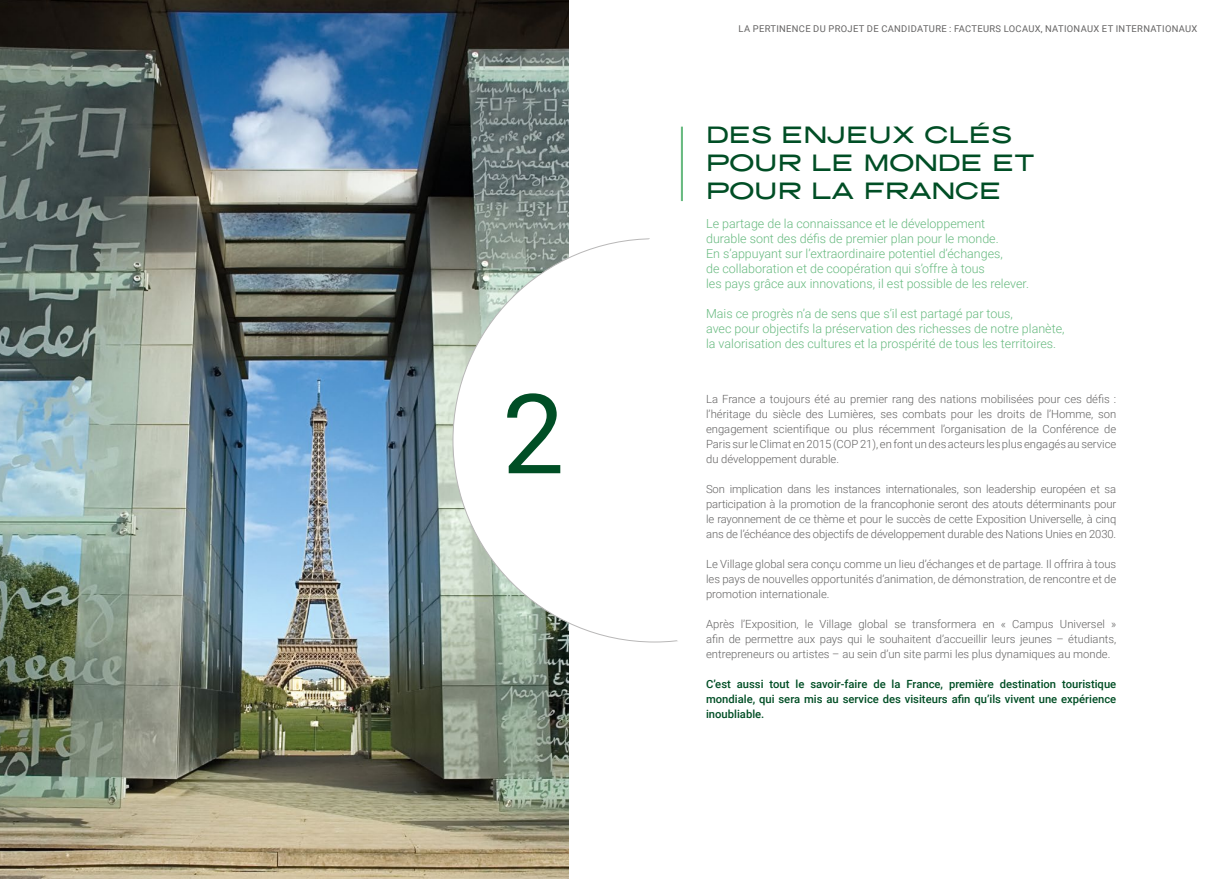
<style>
.page{position:relative;width:1226px;height:879px;background:#fff}
.page>*{position:absolute;margin:0;border:0;box-sizing:border-box;transform-origin:0 0}
.t1{font:110.75px "Roboto";color:#004e25}
.t2{font:23.5px/28.1px "Expo Font";color:#004e25}
.t3{font:300 12.5px/15px "Roboto";color:#68ba80}
.t4{font:300 11.25px/15px "Roboto";color:#646363;text-align:justify}
.t5{font:500 11.25px/15px "Roboto";color:#004e25;text-align:justify}
.t6{font:9.38px "Roboto";letter-spacing:.035em;color:#646363}
</style>
<div class="page">
<img style="left:0;top:0;width:568px;height:879px">
<div style="left:453px;top:239px;width:403px;height:403px;background:#fff;border-radius:50%"></div>
<hr style="left:681px;top:127px;width:2px;height:74px;background:#68ba80">
<h1 class="t1" style="left:502px;top:356px;width:64px">2</h1>
<p class="t6" style="left:739px;top:22px;width:460px">LA PERTINENCE DU PROJET DE CANDIDATURE : FACTEURS LOCAUX, NATIONAUX ET INTERNATIONAUX</p>
<h2 class="t2" style="left:706px;top:121px;width:329px">DES ENJEUX CLÉS<br>POUR LE MONDE ET<br>POUR LA FRANCE</h2>
<p class="t3" style="left:706px;top:216px;width:324px">Le partage de la connaissance et le développement durable sont des défis de premier plan pour le monde.<br>En s’appuyant sur l’extraordinaire potentiel d’échanges,<br>de collaboration et de coopération qui s’offre à tous<br>les pays grâce aux innovations, il est possible de les relever.</p>
<p class="t3" style="left:706px;top:306px;width:360px">Mais ce progrès n’a de sens que s’il est partagé par tous,<br>avec pour objectifs la préservation des richesses de notre planète, la valorisation des cultures et la prospérité de tous les territoires.</p>
<p class="t4" style="left:706px;top:391px;width:412px">La France a toujours été au premier rang des nations mobilisées pour ces défis : l’héritage du siècle des Lumières, ses combats pour les droits de l’Homme, son engagement scientifique ou plus récemment l’organisation de la Conférence de Paris sur le Climat en 2015 (COP 21), en font un des acteurs les plus engagés au service du développement durable.</p>
<p class="t4" style="left:706px;top:481px;width:412px">Son implication dans les instances internationales, son leadership européen et sa participation à la promotion de la francophonie seront des atouts déterminants pour le rayonnement de ce thème et pour le succès de cette Exposition Universelle, à cinq ans de l’échéance des objectifs de développement durable des Nations Unies en 2030.</p>
<p class="t4" style="left:706px;top:556px;width:412px">Le Village global sera conçu comme un lieu d’échanges et de partage. Il offrira à tous les pays de nouvelles opportunités d’animation, de démonstration, de rencontre et de promotion internationale.</p>
<p class="t4" style="left:706px;top:616px;width:412px">Après l’Exposition, le Village global se transformera en « Campus Universel » afin de permettre aux pays qui le souhaitent d’accueillir leurs jeunes – étudiants, entrepreneurs ou artistes – au sein d’un site parmi les plus dynamiques au monde.</p>
<p class="t5" style="left:706px;top:676px;width:412px">C’est aussi tout le savoir-faire de la France, première destination touristique mondiale, qui sera mis au service des visiteurs afin qu’ils vivent une expérience inoubliable.</p>
</div>
